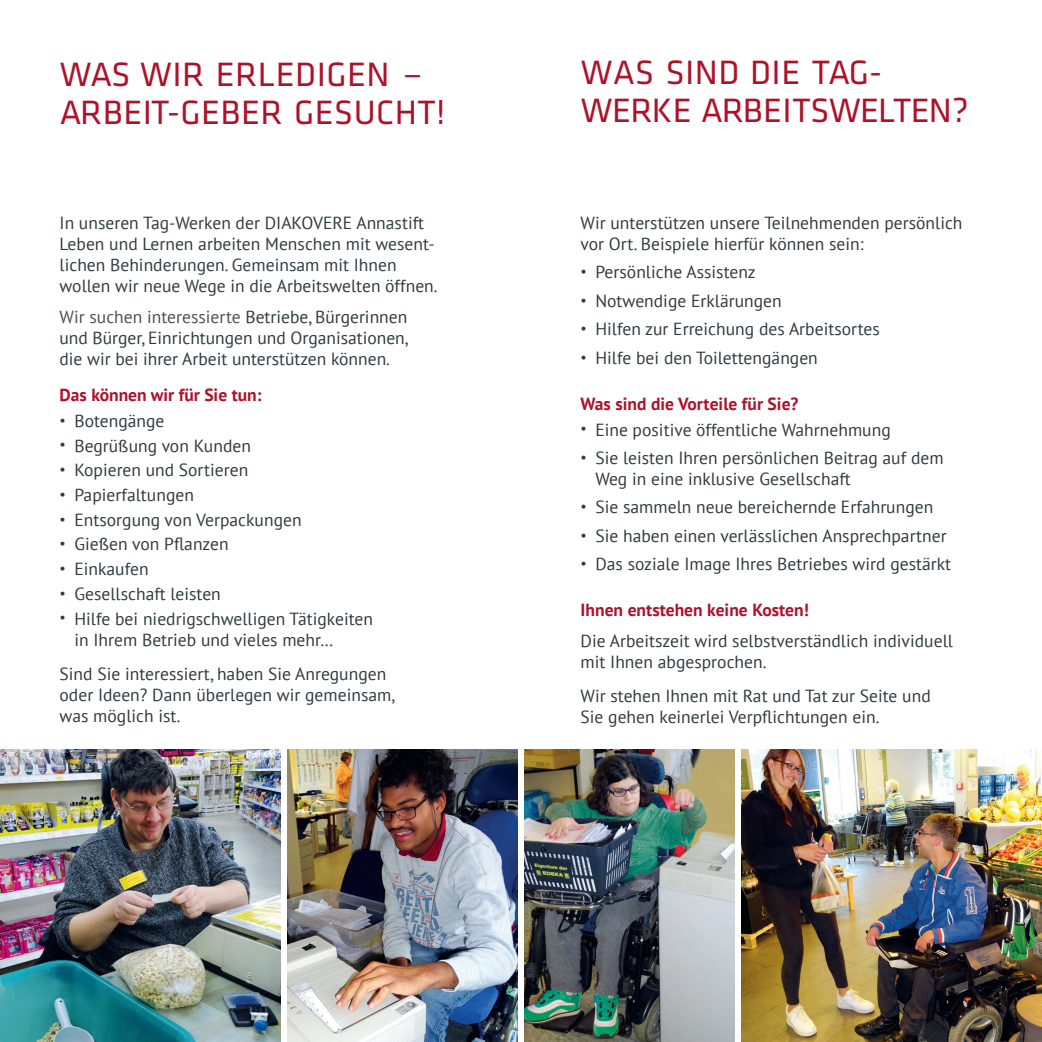
<style>
.page{position:relative;width:1042px;height:1042px;background:#fff}
.page>*{position:absolute;margin:0;border:0;box-sizing:border-box;transform-origin:0 0}
.t1{font:35px/38.5px "Klavika";letter-spacing:.015em;color:#ae1229}
.t2{font:35px/38.5px "Klavika";letter-spacing:-.005em;color:#ae1229}
.t3{font:17.5px/21px "PT Sans";color:#2f3b41}
.t4{font:700 17.5px "PT Sans";color:#ae1229}
.s1{font-family:"PT Sans"}
.s2{color:#465157}
.s3{font-size:14px}
</style>
<div class="page">
<img style="left:0;top:749px;width:280px;height:293px">
<img style="left:525px;top:749px;width:209px;height:293px">
<img style="left:742px;top:749px;width:300px;height:293px">
<img style="left:288px;top:749px;width:229px;height:293px">
<h1 class="t1" style="left:60px;top:55px;width:387px">WAS WIR ERLEDIGEN <span class="s1">–<br></span>ARBEIT-GEBER GESUCHT!</h1>
<p class="t3" style="left:60px;top:212px;width:380px">In unseren Tag-Werken der DIAKOVERE Annastift Leben und Lernen arbeiten Menschen mit wesent&shy;lichen Behinderungen. Gemeinsam mit Ihnen wollen wir neue Wege in die Arbeitswelten öffnen.</p>
<p class="t3" style="left:60px;top:306px;width:350px;text-align:justify"><span class="s2">Wir suchen interessierte</span> Betriebe, Bürgerinnen und Bürger, Einrichtungen und Organisationen, die wir bei ihrer Arbeit unterstützen können.</p>
<p class="t4" style="left:60px;top:383px;width:203px">Das können wir für Sie tun:</p>
<p class="t3" style="left:60px;top:410px;width:106px"><span class="s3">•</span> Botengänge</p>
<p class="t3" style="left:60px;top:434px;width:193px"><span class="s3">•</span> Begrüßung von Kunden</p>
<p class="t3" style="left:60px;top:459px;width:190px"><span class="s3">•</span> Kopieren und Sortieren</p>
<p class="t3" style="left:60px;top:484px;width:136px"><span class="s3">•</span> Papierfaltungen</p>
<p class="t3" style="left:60px;top:509px;width:244px"><span class="s3">•</span> Entsorgung von Verpackungen</p>
<p class="t3" style="left:60px;top:533px;width:171px"><span class="s3">•</span> Gießen von Pflanzen</p>
<p class="t3" style="left:60px;top:558px;width:91px"><span class="s3">•</span> Einkaufen</p>
<p class="t3" style="left:60px;top:583px;width:163px"><span class="s3">•</span> Gesellschaft leisten</p>
<p class="t3" style="left:74px;top:607px;width:300px;text-indent:-15px"><span class="s3">•</span> Hilfe bei niedrigschwelligen Tätigkeiten in Ihrem Betrieb und vieles mehr…</p>
<p class="t3" style="left:60px;top:663px;width:337px">Sind Sie interessiert, haben Sie Anregungen oder Ideen? Dann überlegen wir gemeinsam, was möglich ist.</p>
<h1 class="t2" style="left:581px;top:54px;width:389px">WAS SIND DIE TAG-<br>WERKE ARBEITSWELTEN?</h1>
<p class="t3" style="left:580px;top:212px;width:383px">Wir unterstützen unsere Teilnehmenden persönlich vor Ort. Beispiele hierfür können sein:</p>
<p class="t3" style="left:580px;top:261px;width:177px"><span class="s3">•</span> Persönliche Assistenz</p>
<p class="t3" style="left:580px;top:290px;width:203px"><span class="s3">•</span> Notwendige Erklärungen</p>
<p class="t3" style="left:580px;top:318px;width:301px"><span class="s3">•</span> Hilfen zur Erreichung des Arbeitsortes</p>
<p class="t3" style="left:580px;top:347px;width:239px"><span class="s3">•</span> Hilfe bei den Toilettengängen</p>
<p class="t4" style="left:580px;top:392px;width:219px">Was sind die Vorteile für Sie?</p>
<p class="t3" style="left:580px;top:418px;width:312px"><span class="s3">•</span> Eine positive öffentliche Wahrnehmung</p>
<p class="t3" style="left:595px;top:447px;width:350px;text-indent:-15px"><span class="s3">•</span> Sie leisten Ihren persönlichen Beitrag auf dem<br>Weg in eine inklusive Gesellschaft</p>
<p class="t3" style="left:580px;top:496px;width:354px"><span class="s3">•</span> Sie sammeln neue bereichernde Erfahrungen</p>
<p class="t3" style="left:580px;top:525px;width:368px"><span class="s3">•</span> Sie haben einen verlässlichen Ansprechpartner</p>
<p class="t3" style="left:580px;top:553px;width:372px"><span class="s3">•</span> Das soziale Image Ihres Betriebes wird gestärkt</p>
<p class="t4" style="left:580px;top:598px;width:230px">Ihnen entstehen keine Kosten!</p>
<p class="t3" style="left:580px;top:630px;width:374px">Die Arbeitszeit wird selbstverständlich individuell mit Ihnen abgesprochen.</p>
<p class="t3" style="left:580px;top:684px;width:352px">Wir stehen Ihnen mit Rat und Tat zur Seite und<br>Sie gehen keinerlei Verpflichtungen ein.</p>
</div>
